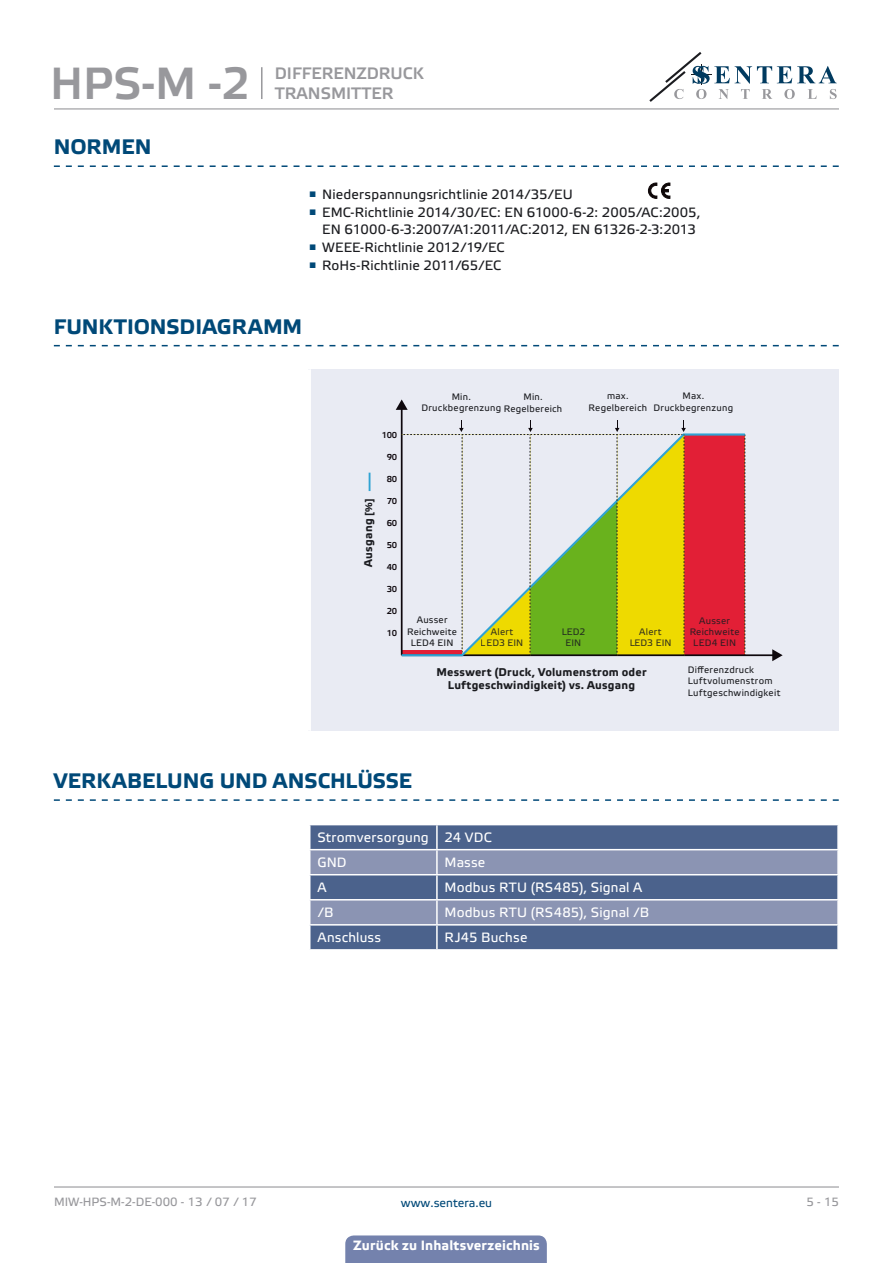
<style>
.page{position:relative;width:893px;height:1263px;background:#fff}
.page>*{position:absolute;margin:0;border:0;box-sizing:border-box;transform-origin:0 0}
.t1{font:45px "Etelka Medium Pro";color:#98989c}
.t2{font:700 21px "Etelka Text Pro";color:#004978}
.t3{font:16.5px "Etelka Medium Pro";color:#98989c}
.t4{font:13.5px/16.2px "Etelka Text Pro";letter-spacing:.01em;color:#1b1c20}
.t5{font:13.5px/25px "Etelka Text Pro";letter-spacing:.015em;color:#fff}
.t6{font:700 13.5px "Etelka Text Pro";letter-spacing:.015em;color:#fff}
.t7{font:12px "Etelka Text Pro";color:#98989c}
.t8{font:12px "Etelka Text Pro";color:#004978}
.t9{font:700 11.25px/13.5px "Etelka Text Pro";letter-spacing:.02em;color:#1b1c20;text-align:center}
.t10{font:9.3px/11.2px "Etelka Text Pro";letter-spacing:.025em;color:#1b1c20;text-align:center}
.t11{font:8.55px "Etelka Medium Pro";letter-spacing:-.035em;color:#0e080d}
.s1{font-size:9.45px}
</style>
<div class="page">
<hr style="left:54px;top:108px;width:785px;height:1px;background:#98989c">
<hr style="left:54px;top:1186px;width:785px;height:1px;background:#98989c">
<svg style="left:649px;top:52px;width:188px;height:50px"></svg>
<div style="left:345px;top:1235px;width:202px;height:28px;background:#7482ad"></div>
<svg style="left:54px;top:165px;width:785px;height:2px"></svg>
<svg style="left:54px;top:345px;width:785px;height:1px"></svg>
<svg style="left:54px;top:799px;width:785px;height:2px"></svg>
<svg style="left:648px;top:183px;width:22px;height:16px"></svg>
<div style="left:309px;top:369px;width:530px;height:362px;background:#e9ebf3"></div>
<div style="left:306px;top:369px;width:5px;height:362px;background:#fff"></div>
<hr style="left:401px;top:408px;width:2px;height:247px;background:#0e080d">
<svg style="left:396px;top:399px;width:12px;height:11px"></svg>
<hr style="left:402px;top:654px;width:372px;height:2px;background:#0e080d">
<svg style="left:772px;top:649px;width:11px;height:12px"></svg>
<svg style="left:400px;top:432px;width:347px;height:225px"></svg>
<svg style="left:402px;top:421px;width:343px;height:234px"></svg>
<svg style="left:369px;top:473px;width:1px;height:18px"></svg>
<svg style="left:309px;top:825px;width:529px;height:124px;background:#6c7da0"></svg>
<hr style="left:437px;top:924px;width:402px;height:1px;background:#fff">
<hr style="left:436px;top:925px;width:2px;height:24px;background:#fff">
<hr style="left:837px;top:925px;width:2px;height:24px;background:#fff">
<hr style="left:261px;top:67px;width:2px;height:32px;background:#98989c">
<h1 class="t1" style="left:50px;top:59px;width:201px">HPS-M -2</h1>
<h2 class="t2" style="left:54px;top:135px;width:99px">NORMEN</h2>
<h3 class="t3" style="left:275px;top:64px;width:150px">DIFFERENZDRUCK</h3>
<h3 class="t3" style="left:275px;top:84px;width:120px">TRANSMITTER</h3>
<h3 class="t4" style="left:309px;top:187px;width:265px"><sup>■</sup> Niederspannungsrichtlinie 2014/35/EU</h3>
<h3 class="t4" style="left:322px;top:205px;width:380px;text-indent:-13px"><sup>■</sup> EMC-Richtlinie 2014/30/EC: EN 61000-6-2: 2005/AC:2005,<br>EN 61000-6-3:2007/A1:2011/AC:2012, EN 61326-2-3:2013</h3>
<h3 class="t4" style="left:309px;top:240px;width:197px"><sup>■</sup> WEEE-Richtlinie 2012/19/EC</h3>
<h3 class="t4" style="left:309px;top:258px;width:194px"><sup>■</sup> RoHs-Richtlinie 2011/65/EC</h3>
<h2 class="t2" style="left:54px;top:315px;width:250px">FUNKTIONSDIAGRAMM</h2>
<p class="t11" style="left:382px;top:430px;width:17px">100</p>
<p class="t11" style="left:387px;top:452px;width:12px">90</p>
<p class="t9" style="left:362px;top:567px;width:70px;rotate:-90deg">Ausgang <span class="s1">[%]</span></p>
<p class="t11" style="left:387px;top:474px;width:12px">80</p>
<p class="t11" style="left:387px;top:496px;width:12px">70</p>
<p class="t11" style="left:387px;top:518px;width:12px">60</p>
<p class="t11" style="left:387px;top:540px;width:12px">50</p>
<p class="t11" style="left:387px;top:562px;width:12px">40</p>
<p class="t11" style="left:387px;top:585px;width:12px">30</p>
<p class="t11" style="left:387px;top:606px;width:12px">20</p>
<p class="t11" style="left:387px;top:628px;width:12px">10</p>
<p class="t10" style="left:504px;top:392px;width:60px">Min.<br>Regelbereich</p>
<p class="t10" style="left:589px;top:391px;width:60px">max.<br>Regelbereich</p>
<p class="t10" style="left:653px;top:391px;width:81px">Max.<br>Druckbegrenzung</p>
<p class="t10" style="left:421px;top:391px;width:81px">Min.<br>Druckbegrenzung</p>
<p class="t10" style="left:407px;top:615px;width:52px">Ausser<br>Reichweite<br>LED4 EIN</p>
<p class="t10" style="left:561px;top:626px;width:26px">LED2<br>EIN</p>
<p class="t10" style="left:629px;top:626px;width:44px">Alert<br>LED3 EIN</p>
<p class="t10" style="left:481px;top:626px;width:44px">Alert<br>LED3 EIN</p>
<p class="t10" style="left:690px;top:616px;width:52px">Ausser<br>Reichweite<br>LED4 EIN</p>
<p class="t9" style="left:436px;top:666px;width:211px">Messwert (Druck, Volumenstrom oder<br>Luftgeschwindigkeit) vs. Ausgang</p>
<p class="t10" style="left:688px;top:665px;width:94px;text-align:left">Differenzdruck<br>Luftvolumenstrom<br>Luftgeschwindigkeit</p>
<h2 class="t2" style="left:54px;top:769px;width:360px">VERKABELUNG UND ANSCHLÜSSE</h2>
<h3 class="t5" style="left:317px;top:826px;width:176px">Stromversorgung 24 VDC<br>GND</h3>
<h3 class="t5" style="left:445px;top:851px;width:42px">Masse</h3>
<h3 class="t5" style="left:317px;top:876px;width:11px">A</h3>
<h3 class="t5" style="left:445px;top:876px;width:199px">Modbus RTU (RS485), Signal A</h3>
<h3 class="t5" style="left:317px;top:901px;width:18px">/B</h3>
<h3 class="t5" style="left:445px;top:901px;width:206px">Modbus RTU (RS485), Signal /B</h3>
<h3 class="t5" style="left:317px;top:926px;width:65px">Anschluss</h3>
<h3 class="t5" style="left:445px;top:926px;width:84px">RJ45 Buchse</h3>
<p class="t7" style="left:54px;top:1195px;width:204px">MIW-HPS-M-2-DE-000 - 13 / 07 / 17</p>
<p class="t8" style="left:401px;top:1196px;width:93px">www.sentera.eu</p>
<p class="t7" style="left:806px;top:1195px;width:34px">5 - 15</p>
<h3 class="t6" style="left:353px;top:1238px;width:188px">Zurück zu Inhaltsverzeichnis</h3>
</div>
